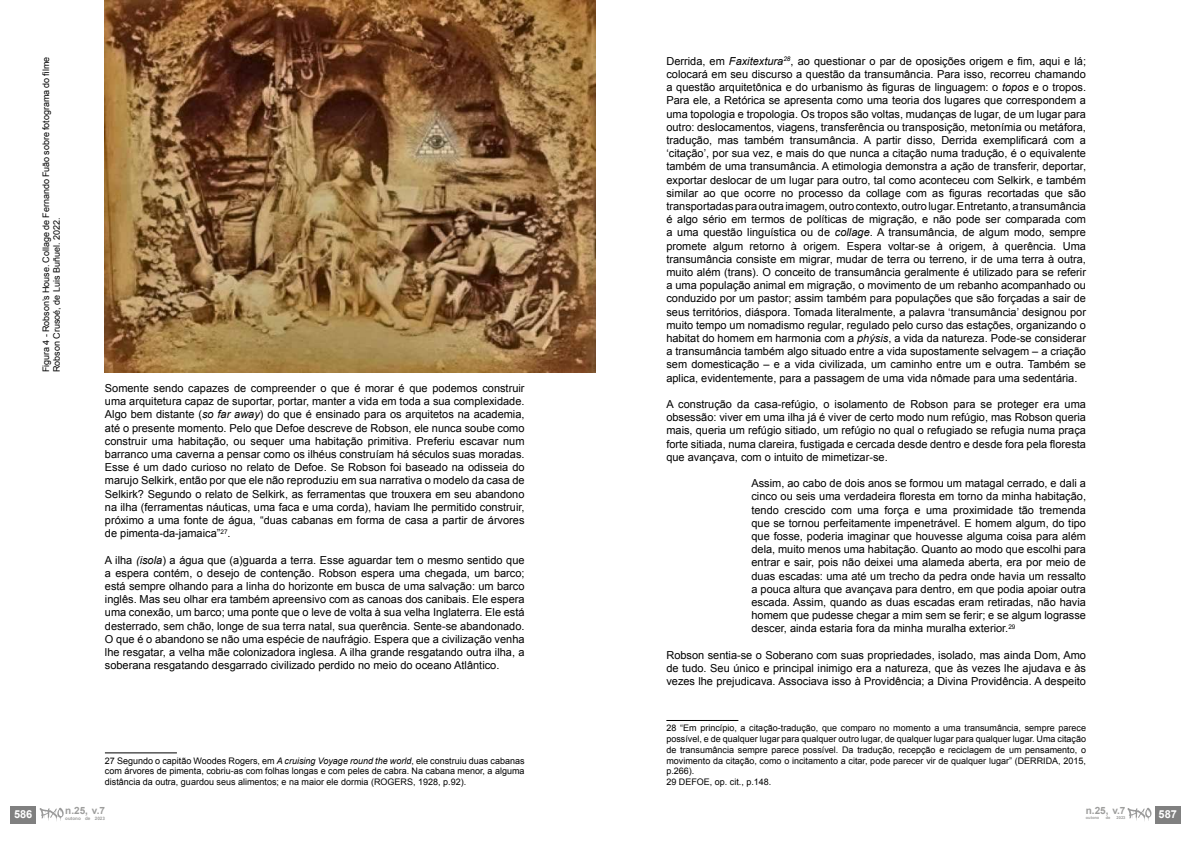
<style>
.page{position:relative;width:1191px;height:842px;background:#fff}
.page>*{position:absolute;margin:0;border:0;box-sizing:border-box;transform-origin:0 0}
.t1{font:11px/13.2px "Arial";color:#000;text-align:justify}
.t2{font:700 11px "Arial";color:#fff}
.t3{font:700 10px "Arial";color:#9d9d9c}
.t4{font:9px/10.8px "Arial";color:#000}
.t5{font:700 4.6px "Arial";color:#9d9d9c}
.t6{font:700 4px "Arial";color:#9d9d9c}
.s1{font-style:italic}
</style>
<div class="page">
<hr style="left:105px;top:752px;width:72px;height:1px;background:#000">
<hr style="left:666px;top:720px;width:72px;height:1px;background:#000">
<img style="left:105px;top:0;width:490px;height:372px">
<div style="left:11px;top:806px;width:25px;height:17px;background:#808080"></div>
<svg style="left:40px;top:808px;width:24px;height:13px"></svg>
<div style="left:1155px;top:806px;width:25px;height:17px;background:#808080"></div>
<svg style="left:1127px;top:808px;width:24px;height:13px"></svg>
<p class="t4" style="left:41px;top:372px;width:317px;rotate:-90deg">Figura 4 - Robson’s House. Collage de Fernando Fuão sobre fotograma do filme<br>Robson Crusoé, de Luis Buñuel. 2022.</p>
<p class="t1" style="left:105px;top:382px;width:421px">Somente sendo capazes de compreender o que é morar é que podemos construir uma arquitetura capaz de suportar, portar, manter a vida em toda a sua complexidade.<br>Algo bem distante (<span class="s1">so far away</span>) do que é ensinado para os arquitetos na academia, até o presente momento. Pelo que Defoe descreve de Robson, ele nunca soube como construir uma habitação, ou sequer uma habitação primitiva. Preferiu escavar num barranco uma caverna a pensar como os ilhéus construíam há séculos suas moradas.<br>Esse é um dado curioso no relato de Defoe. Se Robson foi baseado na odisseia do marujo Selkirk, então por que ele não reproduziu em sua narrativa o modelo da casa de Selkirk? Segundo o relato de Selkirk, as ferramentas que trouxera em seu abandono na ilha (ferramentas náuticas, uma faca e uma corda), haviam lhe permitido construir, próximo a uma fonte de água, “duas cabanas em forma de casa a partir de árvores de pimenta-da-jamaica”<sup>27</sup>.</p>
<p class="t1" style="left:105px;top:553px;width:421px">A ilha <span class="s1">(isola</span>) a água que (a)guarda a terra. Esse aguardar tem o mesmo sentido que a espera contém, o desejo de contenção. Robson espera uma chegada, um barco; está sempre olhando para a linha do horizonte em busca de uma salvação: um barco inglês. Mas seu olhar era também apreensivo com as canoas dos canibais. Ele espera uma conexão, um barco; uma ponte que o leve de volta à sua velha Inglaterra. Ele está desterrado, sem chão, longe de sua terra natal, sua querência. Sente-se abandonado.<br>O que é o abandono se não uma espécie de naufrágio. Espera que a civilização venha lhe resgatar, a velha mãe colonizadora inglesa. A ilha grande resgatando outra ilha, a soberana resgatando desgarrado civilizado perdido no meio do oceano Atlântico.</p>
<p class="t4" style="left:105px;top:755px;width:421px;text-align:justify">27 Segundo o capitão Woodes Rogers, em <span class="s1">A cruising Voyage round the world</span>, ele construiu duas cabanas com árvores de pimenta, cobriu-as com folhas longas e com peles de cabra. Na cabana menor, a alguma distância da outra, guardou seus alimentos; e na maior ele dormia (ROGERS, 1928, p.92).</p>
<p class="t2" style="left:14px;top:807px;width:20px">586</p>
<p class="t3" style="left:65px;top:804px;width:41px">n.25, v.7</p>
<p class="t5" style="left:65px;top:815px;width:41px">outono de 2023</p>
<p class="t1" style="left:666px;top:54px;width:421px">Derrida, em <span class="s1">Faxitextura</span><sup>28</sup>, ao questionar o par de oposições origem e fim, aqui e lá; colocará em seu discurso a questão da transumância. Para isso, recorreu chamando a questão arquitetônica e do urbanismo às figuras de linguagem: o <span class="s1">topos</span> e o tropos.<br>Para ele, a Retórica se apresenta como uma teoria dos lugares que correspondem a uma topologia e tropologia. Os tropos são voltas, mudanças de lugar, de um lugar para outro: deslocamentos, viagens, transferência ou transposição, metonímia ou metáfora, tradução, mas também transumância. A partir disso, Derrida exemplificará com a ‘citação’, por sua vez, e mais do que nunca a citação numa tradução, é o equivalente também de uma transumância. A etimologia demonstra a ação de transferir, deportar, exportar deslocar de um lugar para outro, tal como aconteceu com Selkirk, e também similar ao que ocorre no processo da collage com as figuras recortadas que são transportadas para outra imagem, outro contexto, outro lugar. Entretanto, a transumância é algo sério em termos de políticas de migração, e não pode ser comparada com a uma questão linguística ou de <span class="s1">collage</span>. A transumância, de algum modo, sempre promete algum retorno à origem. Espera voltar-se à origem, à querência. Uma transumância consiste em migrar, mudar de terra ou terreno, ir de uma terra à outra, muito além (trans). O conceito de transumância geralmente é utilizado para se referir a uma população animal em migração, o movimento de um rebanho acompanhado ou conduzido por um pastor; assim também para populações que são forçadas a sair de seus territórios, diáspora. Tomada literalmente, a palavra ‘transumância’ designou por muito tempo um nomadismo regular, regulado pelo curso das estações, organizando o habitat do homem em harmonia com a <span class="s1">phýsis</span>, a vida da natureza. Pode-se considerar a transumância também algo situado entre a vida supostamente selvagem – a criação sem domesticação – e a vida civilizada, um caminho entre um e outra. Também se aplica, evidentemente, para a passagem de uma vida nômade para uma sedentária.</p>
<p class="t1" style="left:666px;top:398px;width:421px">A construção da casa-refúgio, o isolamento de Robson para se proteger era uma obsessão: viver em uma ilha já é viver de certo modo num refúgio, mas Robson queria mais, queria um refúgio sitiado, um refúgio no qual o refugiado se refugia numa praça forte sitiada, numa clareira, fustigada e cercada desde dentro e desde fora pela floresta que avançava, com o intuito de mimetizar-se.</p>
<p class="t1" style="left:751px;top:477px;width:336px">Assim, ao cabo de dois anos se formou um matagal cerrado, e dali a cinco ou seis uma verdadeira floresta em torno da minha habitação, tendo crescido com uma força e uma proximidade tão tremenda que se tornou perfeitamente impenetrável. E homem algum, do tipo que fosse, poderia imaginar que houvesse alguma coisa para além dela, muito menos uma habitação. Quanto ao modo que escolhi para entrar e sair, pois não deixei uma alameda aberta, era por meio de duas escadas: uma até um trecho da pedra onde havia um ressalto a pouca altura que avançava para dentro, em que podia apoiar outra escada. Assim, quando as duas escadas eram retiradas, não havia homem que pudesse chegar a mim sem se ferir; e se algum lograsse descer, ainda estaria fora da minha muralha exterior.<sup>29</sup></p>
<p class="t1" style="left:666px;top:648px;width:421px">Robson sentia-se o Soberano com suas propriedades, isolado, mas ainda Dom, Amo de tudo. Seu único e principal inimigo era a natureza, que às vezes lhe ajudava e às vezes lhe prejudicava. Associava isso à Providência; a Divina Providência. A despeito</p>
<p class="t4" style="left:666px;top:723px;width:421px">28 “Em princípio, a citação-tradução, que comparo no momento a uma transumância, sempre parece possível, e de qualquer lugar para qualquer outro lugar, de qualquer lugar para qualquer lugar. Uma citação de transumância sempre parece possível. Da tradução, recepção e reciclagem de um pensamento, o movimento da citação, como o incitamento a citar, pode parecer vir de qualquer lugar” (DERRIDA, 2015, p.266).<br>29 DEFOE, op. cit., p.148.</p>
<p class="t3" style="left:1085px;top:804px;width:41px">n.25, v.7</p>
<p class="t6" style="left:1085px;top:815px;width:15px">outono</p>
<p class="t6" style="left:1105px;top:815px;width:6px">de</p>
<p class="t6" style="left:1116px;top:815px;width:10px">2023</p>
<p class="t2" style="left:1158px;top:807px;width:20px">587</p>
</div>
